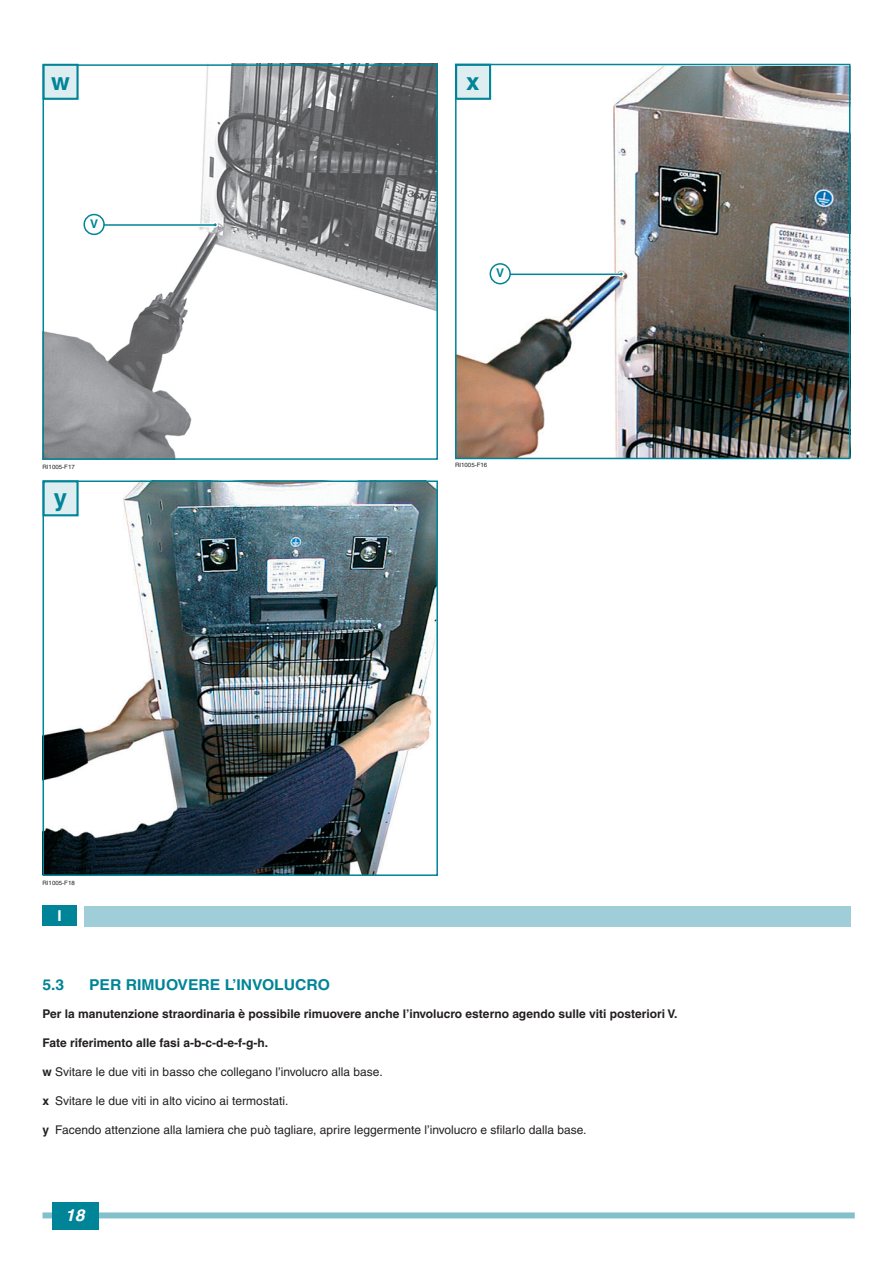
<style>
.page{position:relative;width:893px;height:1263px;background:#fff}
.page>*{position:absolute;margin:0;border:0;box-sizing:border-box;transform-origin:0 0}
.t1{font:700 24px "Helvetica";color:#008497}
.t2{font:italic 700 16.5px "Helvetica";color:#fff;scale:1.05 1}
.t3{font:700 15px "Helvetica";color:#008497;scale:1.05 1}
.t4{font:700 15px "Helvetica";color:#fff}
.t5{font:12px "Helvetica";color:#231f20}
.t6{font:700 12px "Helvetica";color:#231f20}
.t7{font:700 12px "Helvetica";color:#008497}
.t8{font:6px "Helvetica";color:#231f20}
.s1{font-weight:700}
</style>
<div class="page">
<div style="left:43px;top:1212px;width:812px;height:6px;background:#83c0cc"></div>
<div style="left:52px;top:1202px;width:47px;height:27px;background:#008497"></div>
<img style="left:46px;top:483px;width:389px;height:390px">
<img style="left:458px;top:67px;width:389px;height:389px">
<img style="left:46px;top:67px;width:389px;height:390px">
<div style="left:44px;top:481px;width:34px;height:34px;background:#ddedf0"></div>
<div style="left:43px;top:480px;width:36px;height:36px;border:2px solid #008497"></div>
<div style="left:456px;top:65px;width:34px;height:34px;background:#ddedf0"></div>
<div style="left:455px;top:64px;width:36px;height:36px;border:2px solid #008497"></div>
<div style="left:43px;top:64px;width:395px;height:396px;border:2px solid #008497"></div>
<div style="left:44px;top:65px;width:34px;height:34px;background:#ddedf0"></div>
<div style="left:43px;top:64px;width:36px;height:36px;border:2px solid #008497"></div>
<div style="left:43px;top:480px;width:395px;height:396px;border:2px solid #008497"></div>
<div style="left:455px;top:64px;width:395px;height:395px;border:2px solid #008497"></div>
<div style="left:492px;top:265px;width:17px;height:17px;background:#fff;border-radius:50%"></div>
<div style="left:489px;top:262px;width:23px;height:23px;border:6px solid #fff;border-radius:50%"></div>
<hr style="left:511px;top:273px;width:110px;height:3px;background:#fff">
<div style="left:490px;top:263px;width:21px;height:21px;border:2px solid #008497;border-radius:50%"></div>
<svg style="left:618px;top:271px;width:6px;height:6px"></svg>
<hr style="left:510px;top:274px;width:110px;height:1px;background:#008497">
<div style="left:86px;top:216px;width:17px;height:17px;background:#fff;border-radius:50%"></div>
<div style="left:83px;top:213px;width:23px;height:23px;border:6px solid #fff;border-radius:50%"></div>
<hr style="left:105px;top:224px;width:110px;height:3px;background:#fff">
<div style="left:83px;top:214px;width:22px;height:21px;border:2px solid #008497;border-radius:50%"></div>
<svg style="left:212px;top:222px;width:6px;height:6px"></svg>
<hr style="left:104px;top:224px;width:110px;height:2px;background:#008497">
<div style="left:84px;top:907px;width:766px;height:20px;background:#a0ced8"></div>
<div style="left:43px;top:905px;width:34px;height:20px;background:#008497"></div>
<h1 class="t1" style="left:51px;top:67px;width:20px">w</h1>
<h1 class="t1" style="left:466px;top:67px;width:15px">x</h1>
<p class="t7" style="left:90px;top:216px;width:10px">V</p>
<p class="t7" style="left:496px;top:266px;width:10px">V</p>
<p class="t8" style="left:43px;top:463px;width:34px">RI1005-F17</p>
<p class="t8" style="left:455px;top:462px;width:34px">RI1005-F16</p>
<h1 class="t1" style="left:54px;top:483px;width:15px">y</h1>
<p class="t8" style="left:43px;top:879px;width:34px">RI1005-F18</p>
<p class="t4" style="left:57px;top:906px;width:6px">I</p>
<p class="t3" style="left:43px;top:975px;width:22px">5.3</p>
<p class="t3" style="left:89px;top:975px;width:231px">PER RIMUOVERE L’INVOLUCRO</p>
<p class="t6" style="left:43px;top:1007px;width:636px">Per la manutenzione straordinaria è possibile rimuovere anche l’involucro esterno agendo sulle viti posteriori V.</p>
<p class="t6" style="left:43px;top:1036px;width:227px">Fate riferimento alle fasi a-b-c-d-e-f-g-h.</p>
<p class="t5" style="left:43px;top:1065px;width:342px"><span class="s1">w</span> Svitare le due viti in basso che collegano l’involucro alla base.</p>
<p class="t5" style="left:43px;top:1094px;width:247px"><span class="s1">x</span> Svitare le due viti in alto vicino ai termostati.</p>
<p class="t5" style="left:43px;top:1122px;width:546px"><span class="s1">y</span> Facendo attenzione alla lamiera che può tagliare, aprire leggermente l’involucro e sfilarlo dalla base.</p>
<h2 class="t2" style="left:65px;top:1205px;width:20px">18</h2>
</div>
